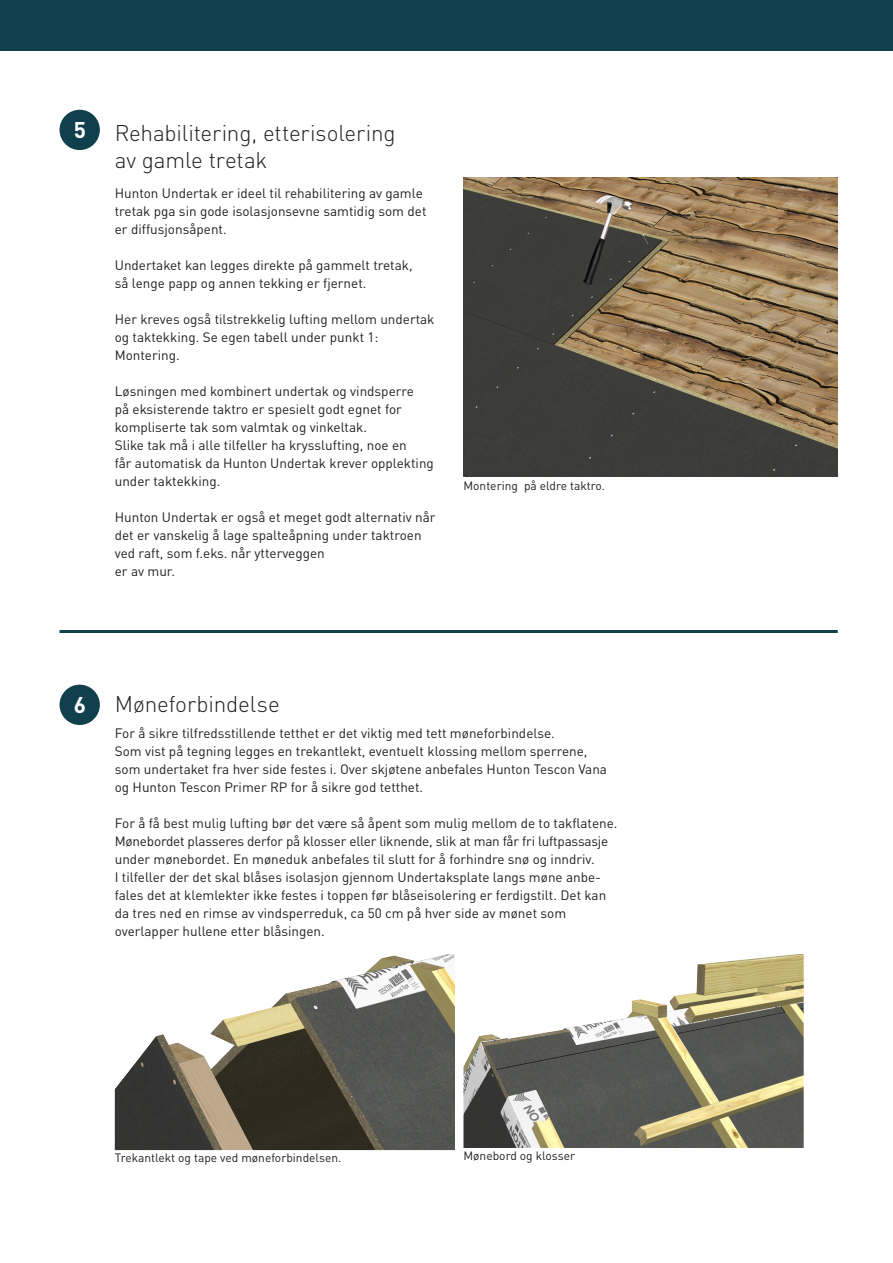
<style>
.page{position:relative;width:893px;height:1263px;background:#fff}
.page>*{position:absolute;margin:0;border:0;box-sizing:border-box;transform-origin:0 0}
.t1{font:300 22.5px/27px "DINOT";letter-spacing:-.005em;color:#231f20}
.t2{font:700 22.5px "DINOT";color:#fff}
.t3{font:13.5px/18px "DINOT";color:#231f20}
.t4{font:12px "DINOT";color:#231f20}
</style>
<div class="page">
<div style="left:0;top:0;width:893px;height:51px;background:#0f404c"></div>
<img style="left:463px;top:177px;width:375px;height:300px">
<div style="left:60px;top:110px;width:40px;height:40px;background:#0f404c;border-radius:50%"></div>
<hr style="left:60px;top:630px;width:778px;height:3px;background:#0f404c">
<div style="left:60px;top:685px;width:40px;height:40px;background:#0f404c;border-radius:50%"></div>
<img style="left:115px;top:954px;width:340px;height:196px">
<img style="left:463px;top:954px;width:341px;height:194px">
<h1 class="t2" style="left:74px;top:115px;width:14px">5</h1>
<h1 class="t1" style="left:115px;top:119px;width:282px">Rehabilitering, etterisolering av gamle tretak</h1>
<p class="t3" style="left:115px;top:184px;width:313px">Hunton Undertak er ideel til rehabilitering av gamle tretak pga sin gode isolasjonsevne samtidig som det er diffusjonsåpent.</p>
<p class="t3" style="left:115px;top:256px;width:299px">Undertaket kan legges direkte på gammelt tretak, så lenge papp og annen tekking er fjernet.</p>
<p class="t3" style="left:115px;top:310px;width:321px">Her kreves også tilstrekkelig lufting mellom undertak og taktekking. Se egen tabell under punkt 1:<br>Montering.</p>
<p class="t3" style="left:115px;top:382px;width:321px">Løsningen med kombinert undertak og vindsperre<br>på eksisterende taktro er spesielt godt egnet for kompliserte tak som valmtak og vinkeltak.<br>Slike tak må i alle tilfeller ha krysslufting, noe en<br>får automatisk da Hunton Undertak krever opplekting under taktekking.</p>
<p class="t3" style="left:115px;top:508px;width:322px">Hunton Undertak er også et meget godt alternativ når det er vanskelig å lage spalteåpning under taktroen ved raft, som f.eks. når ytterveggen<br>er av mur.</p>
<p class="t4" style="left:463px;top:478px;width:143px">Montering på eldre taktro.</p>
<h1 class="t2" style="left:74px;top:690px;width:14px">6</h1>
<h1 class="t1" style="left:115px;top:691px;width:166px">Møneforbindelse</h1>
<p class="t3" style="left:115px;top:724px;width:494px">For å sikre tilfredsstillende tetthet er det viktig med tett møneforbindelse.<br>Som vist på tegning legges en trekantlekt, eventuelt klossing mellom sperrene, som undertaket fra hver side festes i. Over skjøtene anbefales Hunton Tescon Vana og Hunton Tescon Primer RP for å sikre god tetthet.</p>
<p class="t3" style="left:115px;top:814px;width:504px">For å få best mulig lufting bør det være så åpent som mulig mellom de to takflatene.<br>Mønebordet plasseres derfor på klosser eller liknende, slik at man får fri luftpassasje under mønebordet. En møneduk anbefales til slutt for å forhindre snø og inndriv.<br>I tilfeller der det skal blåses isolasjon gjennom Undertaksplate langs møne anbe&shy;fales det at klemlekter ikke festes i toppen før blåseisolering er ferdigstilt. Det kan da tres ned en rimse av vindsperreduk, ca 50 cm på hver side av mønet som overlapper hullene etter blåsingen.</p>
<p class="t4" style="left:115px;top:1150px;width:228px">Trekantlekt og tape ved møneforbindelsen.</p>
<p class="t4" style="left:463px;top:1148px;width:113px">Mønebord og klosser</p>
</div>
